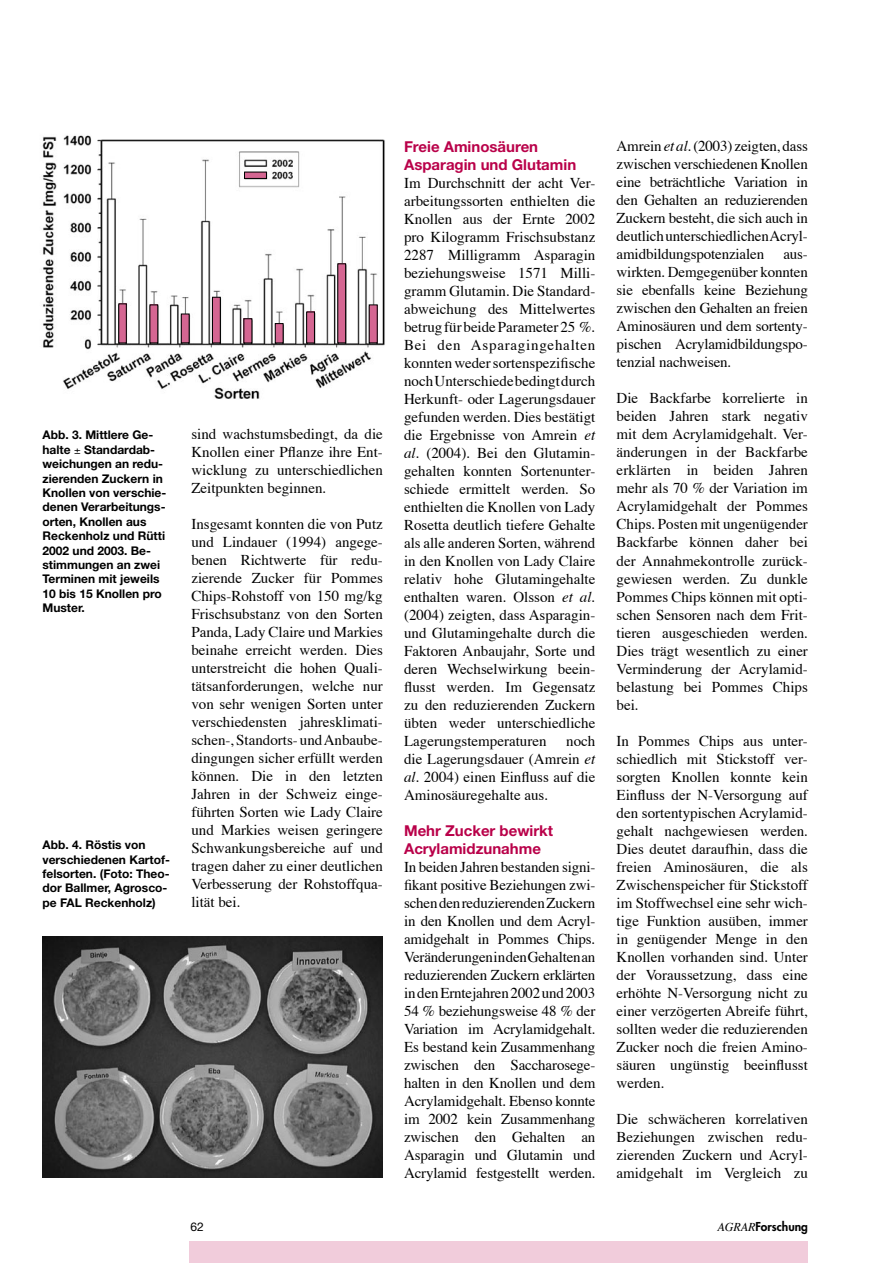
<style>
.page{position:relative;width:893px;height:1263px;background:#fff}
.page>*{position:absolute;margin:0;border:0;box-sizing:border-box;transform-origin:0 0}
.Texte{font:15px/18px "Times";color:#000;text-align:justify}
.Titre_texte{font:700 15px/18px "Helvetica Neue";color:#b90049}
.Légende_photo{font:700 12px/14.4px "Helvetica Neue";color:#000}
.t1{font:800 12px "Futura";color:#000}
.t2{font:12px "Helvetica Neue";color:#000}
.s1{font-style:italic}
.s2{font-family:"Times";font-weight:400;font-style:italic}
</style>
<div class="page">
<div style="left:189px;top:1242px;width:619px;height:21px;background:#f1ccdb"></div>
<img style="left:43px;top:936px;width:340px;height:242px">
<img style="left:42px;top:135px;width:343px;height:264px">
<div style="left:244px;top:172px;width:22px;height:6px;background:#d56692"></div>
<div style="left:244px;top:172px;width:23px;height:7px;border:1px solid #000"></div>
<div style="left:119px;top:304px;width:7px;height:39px;background:#d56692"></div>
<div style="left:118px;top:303px;width:9px;height:40px;border:1px solid #000"></div>
<div style="left:150px;top:305px;width:8px;height:38px;background:#d56692"></div>
<div style="left:150px;top:304px;width:8px;height:39px;border:1px solid #000"></div>
<div style="left:181px;top:314px;width:8px;height:29px;background:#d56692"></div>
<div style="left:181px;top:314px;width:9px;height:29px;border:1px solid #000"></div>
<div style="left:212px;top:297px;width:8px;height:46px;background:#d56692"></div>
<div style="left:212px;top:297px;width:9px;height:46px;border:1px solid #000"></div>
<div style="left:244px;top:319px;width:8px;height:24px;background:#d56692"></div>
<div style="left:275px;top:324px;width:8px;height:19px;background:#d56692"></div>
<div style="left:275px;top:323px;width:8px;height:20px;border:1px solid #000"></div>
<div style="left:307px;top:312px;width:7px;height:31px;background:#d56692"></div>
<div style="left:306px;top:312px;width:9px;height:31px;border:1px solid #000"></div>
<div style="left:338px;top:264px;width:8px;height:79px;background:#d56692"></div>
<div style="left:337px;top:263px;width:9px;height:80px;border:1px solid #000"></div>
<div style="left:369px;top:305px;width:8px;height:38px;background:#d56692"></div>
<div style="left:369px;top:304px;width:9px;height:39px;border:1px solid #000"></div>
<p class="Légende_photo" style="left:43px;top:428px;width:125px">Abb. 3. Mittlere Ge&shy;halte Standardab&shy;weichungen an redu&shy;zierenden Zuckern in<br>Knollen von verschie&shy;denen Verarbeitungs&shy;orten, Knollen aus<br>Reckenholz und Rütti<br>2002 und 2003. Be&shy;stimmungen an zwei<br>Terminen mit jeweils<br>10 bis 15 Knollen pro<br>Muster.</p>
<p class="Légende_photo" style="left:42px;top:837px;width:129px">Abb. 4. Röstis von verschiedenen Kartof&shy;felsorten. (Foto: Theo&shy;dor Ballmer, Agrosco&shy;pe FAL Reckenholz)</p>
<p class="Texte" style="left:191px;top:425px;width:193px">sind wachstumsbedingt, da die Knollen einer Pflanze ihre Ent&shy;wicklung zu unterschiedlichen Zeitpunkten beginnen.</p>
<p class="Texte" style="left:191px;top:515px;width:193px">Insgesamt konnten die von Putz und Lindauer (1994) angege&shy;benen Richtwerte für redu&shy;zierende Zucker für Pommes Chips-Rohstoff von 150 mg/kg Frischsubstanz von den Sorten Panda, Lady Claire und Markies beinahe erreicht werden. Dies unterstreicht die hohen Quali&shy;tätsanforderungen, welche nur von sehr wenigen Sorten unter verschiedensten jahresklimati&shy;schen-, Standorts- und Anbaube&shy;dingungen sicher erfüllt werden können. Die in den letzten Jahren in der Schweiz einge&shy;führten Sorten wie Lady Claire und Markies weisen geringere Schwankungsbereiche auf und tragen daher zu einer deutlichen Verbesserung der Rohstoffqua&shy;lität bei.</p>
<p class="Titre_texte" style="left:404px;top:137px;width:174px">Freie Aminosäuren<br>Asparagin und Glutamin</p>
<p class="Texte" style="left:404px;top:173px;width:193px">Im Durchschnitt der acht Ver&shy;arbeitungssorten enthielten die Knollen aus der Ernte 2002</p>
<p class="Texte" style="left:404px;top:227px;width:193px">pro Kilogramm Frischsubstanz 2287 Milligramm Asparagin beziehungsweise 1571 Milli&shy;gramm Glutamin. Die Standard&shy;abweichung des Mittelwertes betrug für beide Parameter 25 %.<br>Bei den Asparagingehalten konnten weder sortenspezifische noch Unterschiede bedingt durch Herkunft- oder Lagerungsdauer gefunden werden. Dies bestätigt die Ergebnisse von Amrein <span class="s1">et al</span>. (2004). Bei den Glutamin&shy;gehalten konnten Sortenunter&shy;schiede ermittelt werden. So enthielten die Knollen von Lady Rosetta deutlich tiefere Gehalte als alle anderen Sorten, während in den Knollen von Lady Claire relativ hohe Glutamingehalte enthalten waren. Olsson <span class="s1">et al</span>. (2004) zeigten, dass Asparagin&shy;und Glutamingehalte durch die Faktoren Anbaujahr, Sorte und deren Wechselwirkung beein&shy;flusst werden. Im Gegensatz zu den reduzierenden Zuckern übten weder unterschiedliche Lagerungstemperaturen</p>
<p class="Texte" style="left:404px;top:732px;width:193px;text-indent:162px">noch die Lagerungsdauer (Amrein <span class="s1">et al</span>. 2004) einen Einfluss auf die Aminosäuregehalte aus.</p>
<p class="Titre_texte" style="left:404px;top:821px;width:151px">Mehr Zucker bewirkt<br>Acrylamidzunahme</p>
<p class="Texte" style="left:404px;top:857px;width:193px">In beiden Jahren bestanden signi&shy;fikant positive Beziehungen zwi&shy;schen den reduzierenden Zuckern in den Knollen und dem Acryl&shy;amidgehalt in Pommes Chips.<br>Veränderungen in den Gehalten an reduzierenden Zuckern erklärten in den Erntejahren 2002 und 2003<br>54 % beziehungsweise 48 % der Variation im Acrylamidgehalt.<br>Es bestand kein Zusammenhang zwischen den Saccharosege&shy;halten in den Knollen und dem Acrylamidgehalt. Ebenso konnte im 2002 kein Zusammenhang zwischen den Gehalten an Asparagin und Glutamin und Acrylamid festgestellt werden.</p>
<p class="Texte" style="left:617px;top:137px;width:193px">Amrein <span class="s1">et al</span>. (2003) zeigten, dass zwischen verschiedenen Knollen eine beträchtliche Variation in den Gehalten an reduzierenden Zuckern besteht, die sich auch in deutlich unterschiedlichen Acryl&shy;amidbildungspotenzialen</p>
<p class="Texte" style="left:617px;top:245px;width:193px;text-indent:167px">aus&shy;wirkten. Demgegenüber konnten sie ebenfalls keine Beziehung zwischen den Gehalten an freien Aminosäuren und dem sortenty&shy;pischen Acrylamidbildungspo&shy;tenzial nachweisen.</p>
<p class="Texte" style="left:617px;top:389px;width:193px">Die Backfarbe korrelierte in beiden Jahren stark negativ mit dem Acrylamidgehalt. Ver&shy;änderungen in der Backfarbe erklärten in beiden Jahren mehr als 70 % der Variation im Acrylamidgehalt der Pommes Chips. Posten mit ungenügender Backfarbe können daher bei der Annahmekontrolle zurück&shy;gewiesen werden. Zu dunkle Pommes Chips können mit opti&shy;schen Sensoren nach dem Frit&shy;tieren ausgeschieden werden.<br>Dies trägt wesentlich zu einer Verminderung der Acrylamid&shy;belastung bei Pommes Chips bei.</p>
<p class="Texte" style="left:617px;top:731px;width:193px">In Pommes Chips aus unter&shy;schiedlich mit Stickstoff ver&shy;sorgten Knollen konnte kein Einfluss der N-Versorgung auf den sortentypischen Acrylamid&shy;gehalt nachgewiesen werden.<br>Dies deutet daraufhin, dass die freien Aminosäuren, die als Zwischenspeicher für Stickstoff im Stoffwechsel eine sehr wich&shy;tige Funktion ausüben, immer in genügender Menge in den Knollen vorhanden sind. Unter der Voraussetzung, dass eine erhöhte N-Versorgung nicht zu einer verzögerten Abreife führt, sollten weder die reduzierenden Zucker noch die freien Amino&shy;säuren ungünstig beeinflusst werden.</p>
<p class="Texte" style="left:617px;top:1109px;width:193px">Die schwächeren korrelativen Beziehungen zwischen redu&shy;zierenden Zuckern und Acryl&shy;amidgehalt im Vergleich zu</p>
<p class="t2" style="left:190px;top:1220px;width:15px">62</p>
<p class="t1" style="left:717px;top:1219px;width:92px"><span class="s2">AGRAR</span>Forschung</p>
</div>
